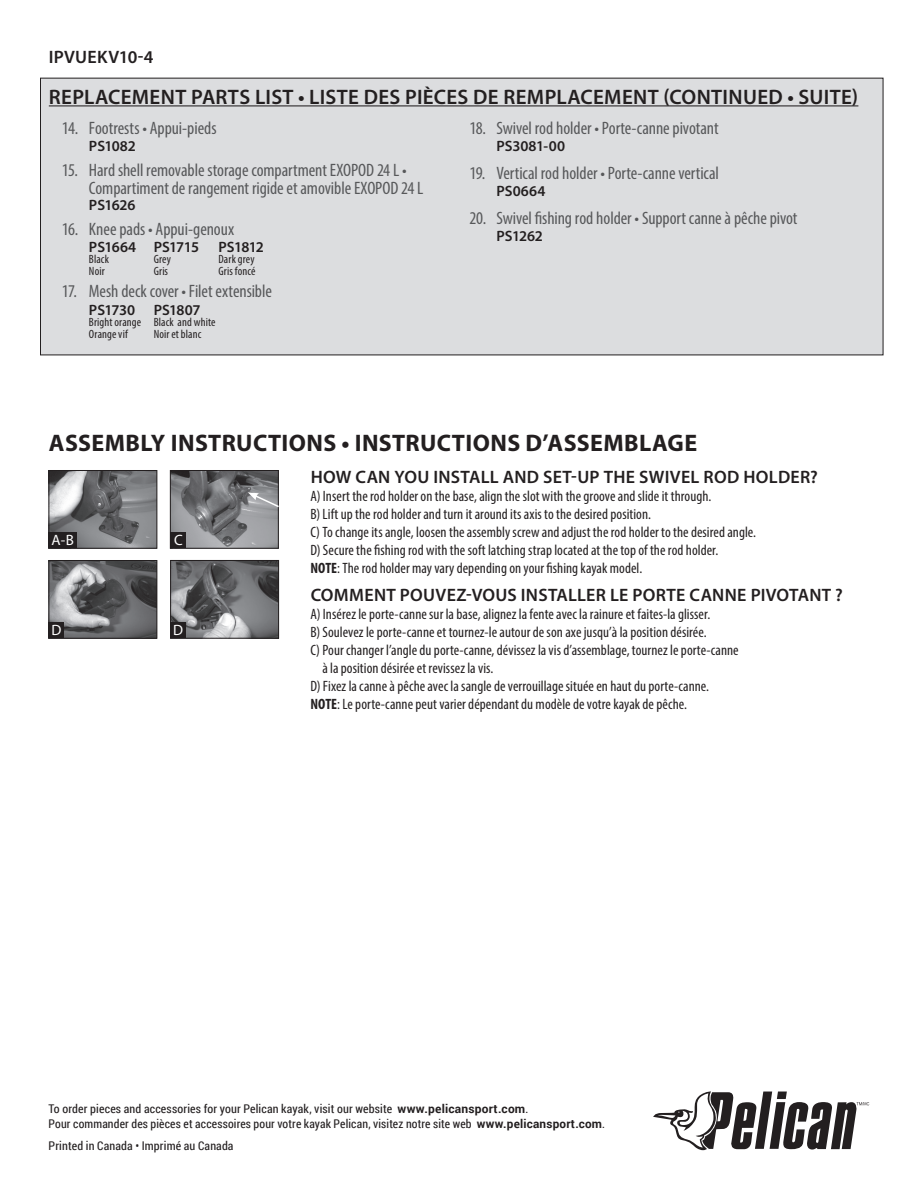
<style>
.page{position:relative;width:918px;height:1188px;background:#fff}
.page>*{position:absolute;margin:0;border:0;box-sizing:border-box;transform-origin:0 0}
.t1{font:700 24px "Myriad Pro";letter-spacing:.015em;color:#231f20}
.t2{font:600 21px "Myriad Pro";letter-spacing:.015em;color:#231f20}
.t3{font:condensed 18px/18px "Myriad Pro";letter-spacing:-.005em;color:#57585a}
.t4{font:600 18px "Myriad Pro";letter-spacing:.015em;color:#231f20}
.t5{font:condensed 15px/18px "Myriad Pro";letter-spacing:.005em;color:#231f20}
.t6{font:600 15px "Myriad Pro";letter-spacing:-.01em;color:#231f20}
.t7{font:600 15px "Myriad Pro";letter-spacing:-.035em;color:#231f20}
.t8{font:15px "Myriad Pro";color:#fff}
.t9{font:12px/15px "Roboto Condensed";letter-spacing:.015em;color:#231f20}
.t10{font:condensed 12px/12px "Myriad Pro";letter-spacing:.01em;color:#231f20}
.s1{font-weight:700}
.s2{font-family:"Roboto";font-weight:700}
</style>
<div class="page">
<svg style="left:653px;top:1091px;width:216px;height:59px"></svg>
<div style="left:40px;top:78px;width:843px;height:277px;background:#dcdddf"></div>
<img style="left:51px;top:562px;width:104px;height:75px">
<div style="left:49px;top:560px;width:108px;height:79px;border:1px solid #231f20"></div>
<img style="left:51px;top:472px;width:104px;height:75px">
<div style="left:49px;top:470px;width:108px;height:79px;border:1px solid #231f20"></div>
<img style="left:172px;top:472px;width:105px;height:75px">
<div style="left:170px;top:470px;width:109px;height:79px;border:1px solid #231f20"></div>
<img style="left:172px;top:562px;width:105px;height:75px">
<div style="left:170px;top:560px;width:109px;height:79px;border:1px solid #231f20"></div>
<svg style="left:248px;top:492px;width:31px;height:17px"></svg>
<div style="left:49px;top:532px;width:28px;height:16px;background:#231f20"></div>
<div style="left:170px;top:532px;width:16px;height:16px;background:#231f20"></div>
<div style="left:49px;top:622px;width:15px;height:16px;background:#231f20"></div>
<div style="left:170px;top:622px;width:16px;height:16px;background:#231f20"></div>
<hr style="left:49px;top:105px;width:809px;height:1px;background:#231f20">
<p class="t4" style="left:49px;top:45px;width:106px">IPVUEKV10-4</p>
<h2 class="t2" style="left:49px;top:83px;width:811px">REPLACEMENT PARTS LIST • LISTE DES PIÈCES DE REMPLACEMENT (CONTINUED • SUITE)</h2>
<p class="t3" style="left:62px;top:119px;width:156px">14. Footrests • Appui-pieds</p>
<p class="t6" style="left:89px;top:136px;width:49px">PS1082</p>
<p class="t3" style="left:89px;top:160px;width:336px;text-indent:-27px">15. Hard shell removable storage compartment EXOPOD 24 L •<br>Compartiment de rangement rigide et amovible EXOPOD 24 L</p>
<p class="t6" style="left:89px;top:196px;width:48px">PS1626</p>
<p class="t3" style="left:62px;top:220px;width:174px">16. Knee pads • Appui-genoux</p>
<p class="t7" style="left:89px;top:238px;width:112px">PS1664 PS1715</p>
<p class="t6" style="left:219px;top:238px;width:47px">PS1812</p>
<p class="t10" style="left:89px;top:253px;width:22px">Black<br>Noir</p>
<p class="t10" style="left:154px;top:253px;width:19px">Grey<br>Gris</p>
<p class="t10" style="left:219px;top:253px;width:38px">Dark grey<br>Gris foncé</p>
<p class="t3" style="left:62px;top:282px;width:212px">17. Mesh deck cover • Filet extensible</p>
<p class="t6" style="left:89px;top:300px;width:113px">PS1730 PS1807</p>
<p class="t10" style="left:89px;top:316px;width:54px">Bright orange<br>Orange vif</p>
<p class="t10" style="left:154px;top:316px;width:63px">Black and white<br>Noir et blanc</p>
<p class="t3" style="left:470px;top:119px;width:251px">18. Swivel rod holder • Porte-canne pivotant</p>
<p class="t6" style="left:497px;top:136px;width:70px">PS3081-00</p>
<p class="t3" style="left:470px;top:164px;width:251px">19. Vertical rod holder • Porte-canne vertical</p>
<p class="t6" style="left:497px;top:181px;width:50px">PS0664</p>
<p class="t3" style="left:470px;top:209px;width:330px">20. Swivel fishing rod holder • Support canne à pêche pivot</p>
<p class="t6" style="left:497px;top:226px;width:48px">PS1262</p>
<h1 class="t1" style="left:49px;top:430px;width:650px">ASSEMBLY INSTRUCTIONS • INSTRUCTIONS D’ASSEMBLAGE</h1>
<p class="t4" style="left:311px;top:465px;width:509px">HOW CAN YOU INSTALL AND SET-UP THE SWIVEL ROD HOLDER?</p>
<p class="t5" style="left:310px;top:486px;width:447px">A) Insert the rod holder on the base, align the slot with the groove and slide it through.<br>B) Lift up the rod holder and turn it around its axis to the desired position.<br>C) To change its angle, loosen the assembly screw and adjust the rod holder to the desired angle.<br>D) Secure the fishing rod with the soft latching strap located at the top of the rod holder.<br><span class="s1">NOTE</span>: The rod holder may vary depending on your fishing kayak model.</p>
<p class="t4" style="left:311px;top:583px;width:534px">COMMENT POUVEZ-VOUS INSTALLER LE PORTE CANNE PIVOTANT ?</p>
<p class="t5" style="left:310px;top:605px;width:401px">A) Insérez le porte-canne sur la base, alignez la fente avec la rainure et faites-la glisser.</p>
<p class="t5" style="left:310px;top:623px;width:398px">B) Soulevez le porte-canne et tournez-le autour de son axe jusqu’à la position désirée.</p>
<p class="t5" style="left:310px;top:641px;width:430px">C) Pour changer l’angle du porte-canne, dévissez la vis d’assemblage, tournez le porte-canne</p>
<p class="t5" style="left:322px;top:659px;width:173px">à la position désirée et revissez la vis.</p>
<p class="t5" style="left:310px;top:677px;width:400px">D) Fixez la canne à pêche avec la sangle de verrouillage située en haut du porte-canne.</p>
<p class="t5" style="left:310px;top:695px;width:378px"><span class="s1">NOTE</span>: Le porte-canne peut varier dépendant du modèle de votre kayak de pêche.</p>
<p class="t8" style="left:52px;top:532px;width:24px">A-B</p>
<p class="t8" style="left:174px;top:531px;width:10px">C</p>
<p class="t8" style="left:52px;top:621px;width:11px">D</p>
<p class="t8" style="left:173px;top:621px;width:11px">D</p>
<p class="t9" style="left:49px;top:1101px;width:558px">To order pieces and accessories for your Pelican kayak, visit our website <span class="s2">www.pelicansport.com</span>.<br>Pour commander des pièces et accessoires pour votre kayak Pelican, visitez notre site web <span class="s2">www.pelicansport.com</span>.</p>
<p class="t9" style="left:49px;top:1138px;width:186px">Printed in Canada • Imprimé au Canada</p>
</div>
